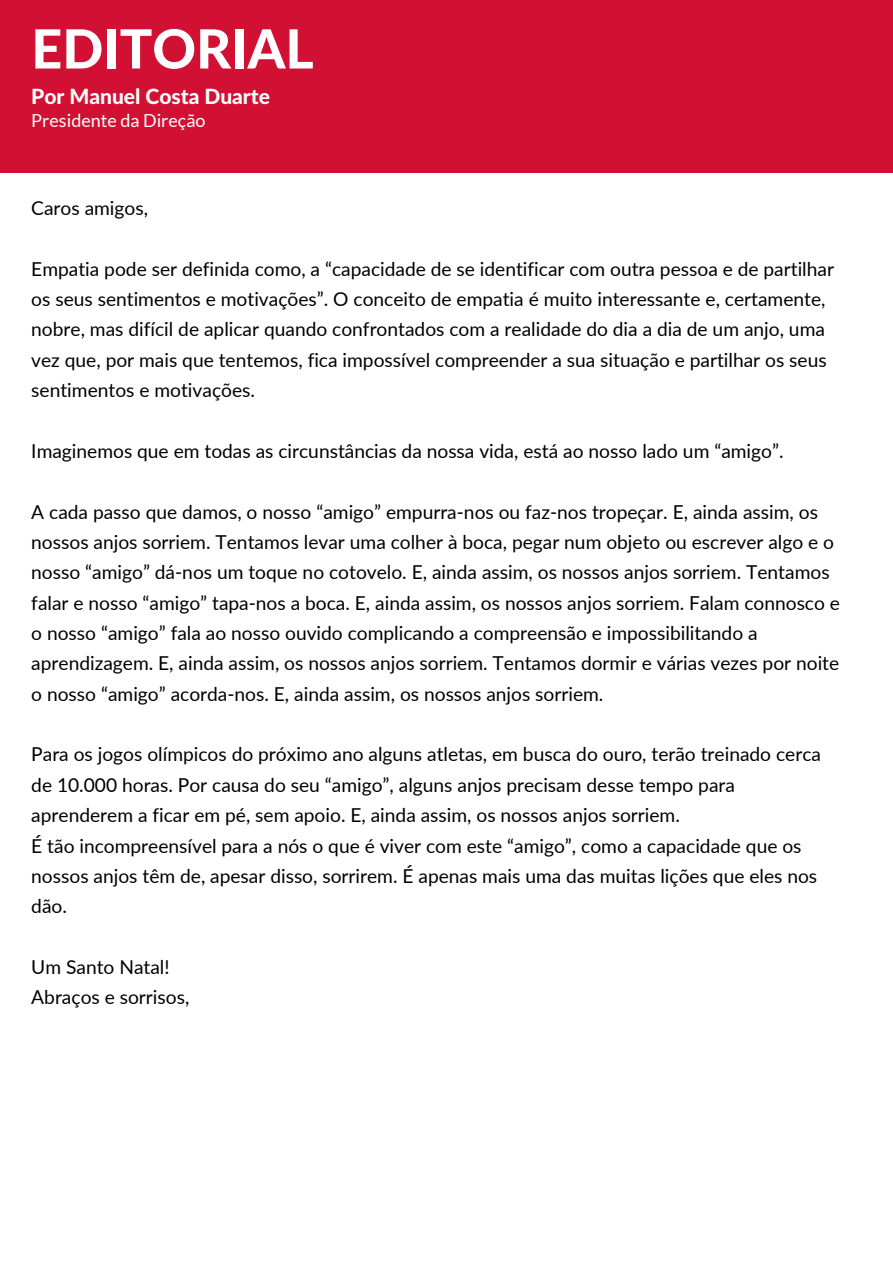
<style>
.page{position:relative;width:893px;height:1264px;background:#fff}
.page>*{position:absolute;margin:0;border:0;box-sizing:border-box;transform-origin:0 0}
.t1{font:800 54px "Lato Latin";color:#fff}
.t2{font:800 21px "Lato Latin";color:#fff}
.t3{font:19.2px/30.3px "Lato";color:#000}
.t4{font:18px "Lato";color:#fff}
</style>
<div class="page">
<div style="left:0;top:0;width:892px;height:172px;background:#d11034"></div>
<h1 class="t1" style="left:31px;top:25px;width:284px">EDITORIAL</h1>
<p class="t2" style="left:31px;top:87px;width:240px">Por Manuel Costa Duarte</p>
<p class="t4" style="left:31px;top:109px;width:176px">Presidente da Direção</p>
<p class="t3" style="left:31px;top:192px;width:118px">Caros amigos,</p>
<p class="t3" style="left:31px;top:253px;width:804px">Empatia pode ser definida como, a “capacidade de se identificar com outra pessoa e de partilhar os seus sentimentos e motivações”. O conceito de empatia é muito interessante e, certamente, nobre, mas difícil de aplicar quando confrontados com a realidade do dia a dia de um anjo, uma vez que, por mais que tentemos, fica impossível compreender a sua situação e partilhar os seus sentimentos e motivações.</p>
<p class="t3" style="left:31px;top:435px;width:753px">Imaginemos que em todas as circunstâncias da nossa vida, está ao nosso lado um “amigo”.</p>
<p class="t3" style="left:31px;top:496px;width:810px">A cada passo que damos, o nosso “amigo” empurra-nos ou faz-nos tropeçar. E, ainda assim, os nossos anjos sorriem. Tentamos levar uma colher à boca, pegar num objeto ou escrever algo e o nosso “amigo” dá-nos um toque no cotovelo. E, ainda assim, os nossos anjos sorriem. Tentamos falar e nosso “amigo” tapa-nos a boca. E, ainda assim, os nossos anjos sorriem. Falam connosco e o nosso “amigo” fala ao nosso ouvido complicando a compreensão e impossibilitando a aprendizagem. E, ainda assim, os nossos anjos sorriem. Tentamos dormir e várias vezes por noite o nosso “amigo” acorda-nos. E, ainda assim, os nossos anjos sorriem.</p>
<p class="t3" style="left:31px;top:739px;width:791px">Para os jogos olímpicos do próximo ano alguns atletas, em busca do ouro, terão treinado cerca de 10.000 horas. Por causa do seu “amigo”, alguns anjos precisam desse tempo para aprenderem a ficar em pé, sem apoio. E, ainda assim, os nossos anjos sorriem.<br>É tão incompreensível para a nós o que é viver com este “amigo”, como a capacidade que os nossos anjos têm de, apesar disso, sorrirem. É apenas mais uma das muitas lições que eles nos dão.</p>
<p class="t3" style="left:31px;top:951px;width:159px">Um Santo Natal!<br>Abraços e sorrisos,</p>
</div>
